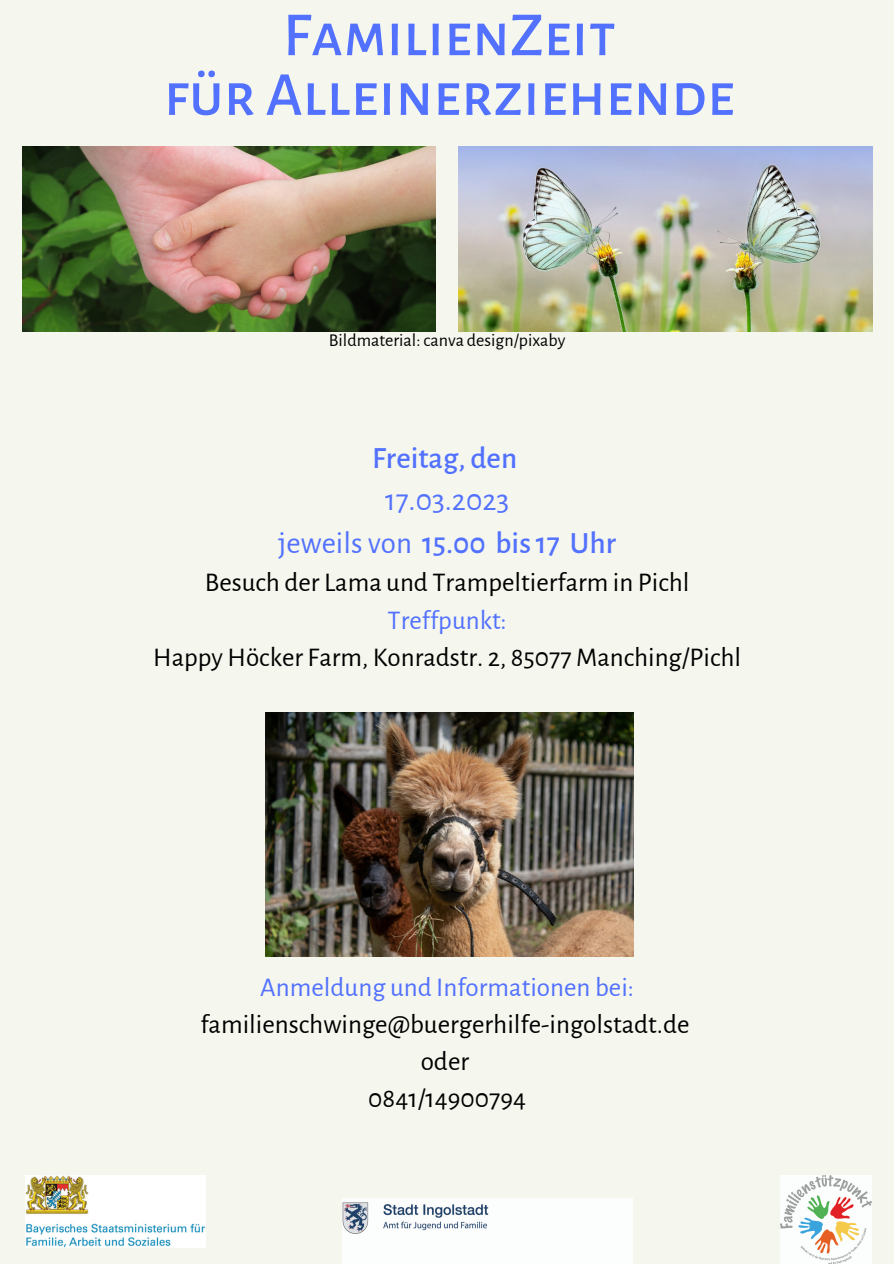
<style>
.page{position:relative;width:894px;height:1264px;background:#fff}
.page>*{position:absolute;margin:0;border:0;box-sizing:border-box;transform-origin:0 0}
.t1{font:500 62.85px/59.7px "Alegreya Sans SC";color:#5271ff;text-align:center}
.t2{font:30.9px/42.8px "Alegreya Sans";color:#5271ff;text-align:center}
.t3{font:500 30.9px "Alegreya Sans";color:#5271ff}
.t4{font:27px/37.2px "Alegreya Sans";color:#000;text-align:center}
.t5{font:27px "Alegreya Sans";color:#5271ff}
.t6{font:18px "Alegreya Sans";color:#000}
.s1{font-weight:500}
</style>
<div class="page">
<div style="left:0;top:0;width:893px;height:1263px;background:#f5f6ed"></div>
<img style="left:22px;top:146px;width:414px;height:185px">
<img style="left:458px;top:146px;width:413px;height:185px">
<img style="left:342px;top:1198px;width:290px;height:65px">
<img style="left:25px;top:1175px;width:181px;height:72px">
<img style="left:780px;top:1175px;width:91px;height:88px">
<img style="left:266px;top:712px;width:367px;height:244px">
<h1 class="t1" style="left:164px;top:6px;width:572px">FamilienZeit<br>für Alleinerziehende</h1>
<p class="t6" style="left:329px;top:331px;width:238px">Bildmaterial: canva design/pixaby</p>
<p class="t3" style="left:372px;top:443px;width:146px">Freitag, den</p>
<p class="t2" style="left:278px;top:479px;width:339px">17.03.2023<br>jeweils von <span class="s1">15.00 bis 17 Uhr</span></p>
<p class="t4" style="left:205px;top:565px;width:486px">Besuch der Lama und Trampeltierfarm in Pichl</p>
<p class="t5" style="left:387px;top:607px;width:121px">Treffpunkt:</p>
<p class="t4" style="left:153px;top:639px;width:589px">Happy Höcker Farm, Konradstr. 2, 85077 Manching/Pichl</p>
<p class="t5" style="left:260px;top:974px;width:375px">Anmeldung und Informationen bei:</p>
<p class="t4" style="left:200px;top:1006px;width:490px">familienschwinge@buergerhilfe-ingolstadt.de oder<br>0841/14900794</p>
</div>
